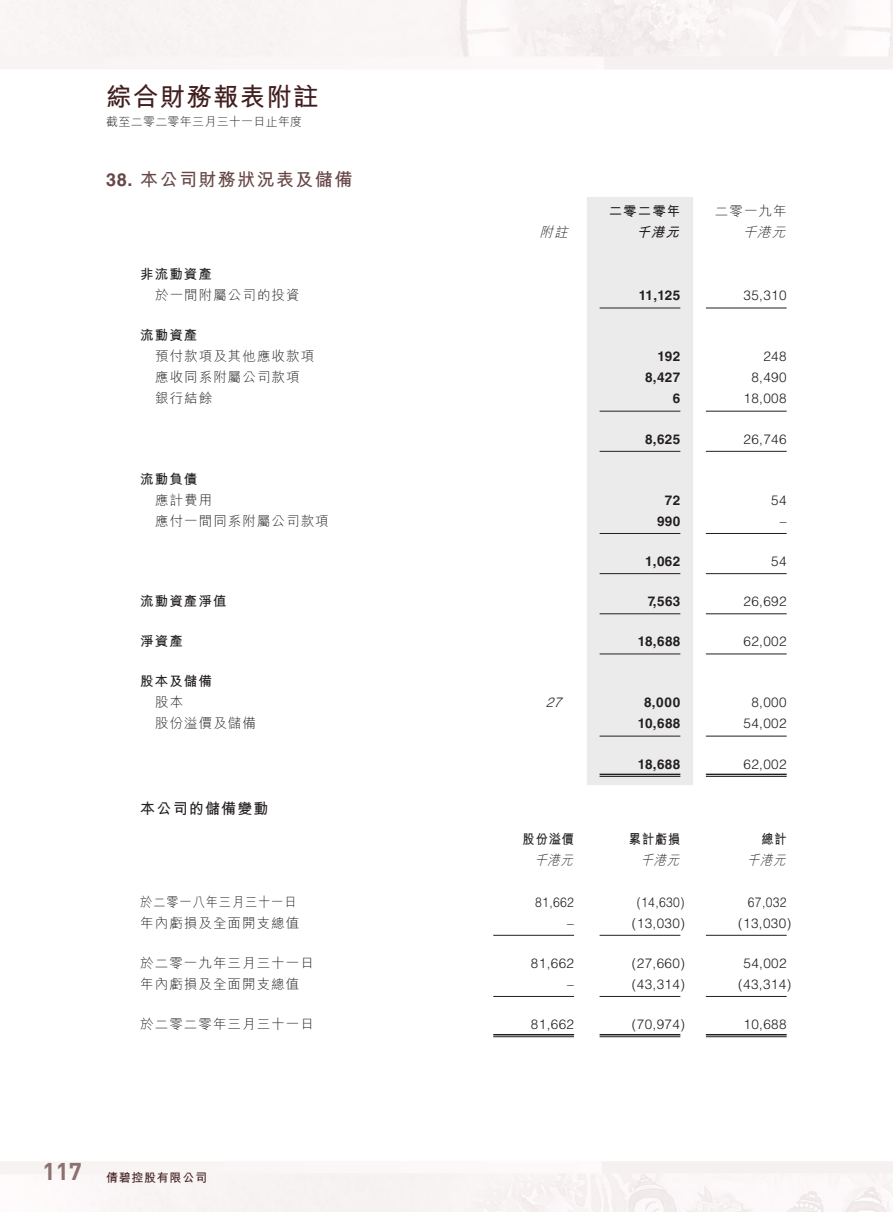
<style>
.page{position:relative;width:893px;height:1212px;background:#fff}
.page>*{position:absolute;margin:0;border:0;box-sizing:border-box;transform-origin:0 0}
.t1{font:700 25.5px "M Hei HK";letter-spacing:.045em;color:#421f1f}
.t2{font:700 24px "DIN";color:#8b7170}
.t3{font:700 18px "M Hei HK";letter-spacing:.08em;color:#664746}
.t4{font:700 15px "M Hei HK";letter-spacing:.08em;color:#231f20}
.t5{font:300 13.5px "Helvetica LT Std";letter-spacing:.03em;color:#231f20}
.t6{font:300 13.5px "M Hei HK";letter-spacing:.08em;color:#231f20}
.t7{font:700 13.5px "Helvetica LT Std";letter-spacing:.03em;color:#231f20}
.t8{font:700 13.5px "M Hei HK";letter-spacing:.08em;color:#231f20}
.t9{font:300 13.5px "Helvetica LT Std";letter-spacing:.03em;color:#231f20;scale:.9 1}
.t10{font:300 13.5px "M Hei HK";letter-spacing:.08em;color:#231f20;scale:.9 1}
.t11{font:700 13.5px "M Hei HK";letter-spacing:.08em;color:#231f20;scale:.9 1}
.t12{font:italic 300 13.5px "M Hei HK";color:#231f20;scale:.9 1}
.t13{font:italic 300 13.5px "M Hei HK";color:#231f20}
.t14{font:italic 700 13.5px "M Hei HK";color:#231f20}
.t15{font:italic 300 13.5px "Helvetica LT Std";color:#231f20}
.t16{font:300 12px "M Hei HK";letter-spacing:.02em;color:#231f20}
.t17{font:700 12px "M Hei HK";letter-spacing:.055em;color:#421f1f}
.s1{font-family:"Helvetica LT Std"}
</style>
<div class="page">
<div style="left:587px;top:197px;width:106px;height:588px;background:#ecebeb"></div>
<hr style="left:600px;top:308px;width:80px;height:1px;background:#231f20">
<hr style="left:706px;top:308px;width:81px;height:1px;background:#231f20">
<hr style="left:600px;top:411px;width:80px;height:1px;background:#231f20">
<hr style="left:706px;top:411px;width:81px;height:1px;background:#231f20">
<hr style="left:600px;top:451px;width:80px;height:1px;background:#231f20">
<hr style="left:706px;top:451px;width:81px;height:1px;background:#231f20">
<hr style="left:600px;top:533px;width:80px;height:1px;background:#231f20">
<hr style="left:706px;top:533px;width:81px;height:1px;background:#231f20">
<hr style="left:600px;top:573px;width:80px;height:1px;background:#231f20">
<hr style="left:706px;top:573px;width:81px;height:1px;background:#231f20">
<hr style="left:600px;top:613px;width:80px;height:1px;background:#231f20">
<hr style="left:706px;top:613px;width:81px;height:1px;background:#231f20">
<hr style="left:600px;top:653px;width:80px;height:1px;background:#231f20">
<hr style="left:706px;top:653px;width:81px;height:1px;background:#231f20">
<hr style="left:600px;top:736px;width:80px;height:1px;background:#231f20">
<hr style="left:706px;top:736px;width:81px;height:1px;background:#231f20">
<hr style="left:600px;top:774px;width:80px;height:1px;background:#231f20">
<hr style="left:600px;top:776px;width:80px;height:1px;background:#231f20">
<hr style="left:706px;top:774px;width:81px;height:1px;background:#231f20">
<hr style="left:706px;top:776px;width:81px;height:1px;background:#231f20">
<hr style="left:493px;top:935px;width:81px;height:1px;background:#231f20">
<hr style="left:600px;top:935px;width:80px;height:1px;background:#231f20">
<hr style="left:706px;top:935px;width:81px;height:1px;background:#231f20">
<hr style="left:493px;top:996px;width:81px;height:1px;background:#231f20">
<hr style="left:600px;top:996px;width:80px;height:1px;background:#231f20">
<hr style="left:706px;top:996px;width:81px;height:1px;background:#231f20">
<hr style="left:493px;top:1034px;width:81px;height:1px;background:#231f20">
<hr style="left:493px;top:1036px;width:81px;height:1px;background:#231f20">
<hr style="left:600px;top:1034px;width:80px;height:1px;background:#231f20">
<hr style="left:600px;top:1036px;width:80px;height:1px;background:#231f20">
<hr style="left:706px;top:1034px;width:81px;height:1px;background:#231f20">
<hr style="left:706px;top:1036px;width:81px;height:1px;background:#231f20">
<h1 class="t1" style="left:106px;top:78px;width:214px">綜合財務報表附註</h1>
<p class="t16" style="left:106px;top:116px;width:197px">截至二零二零年三月三十一日止年度</p>
<h3 class="t3" style="left:106px;top:166px;width:248px"><span class="s1">38.</span> 本公司財務狀況表及儲備</h3>
<p class="t8" style="left:140px;top:264px;width:73px">非流動資產</p>
<p class="t6" style="left:155px;top:288px;width:146px">於一間附屬公司的投資</p>
<p class="t8" style="left:140px;top:326px;width:59px">流動資產</p>
<p class="t6" style="left:155px;top:350px;width:161px">預付款項及其他應收款項</p>
<p class="t6" style="left:155px;top:371px;width:146px">應收同系附屬公司款項</p>
<p class="t6" style="left:155px;top:392px;width:59px">銀行結餘</p>
<p class="t8" style="left:140px;top:469px;width:59px">流動負債</p>
<p class="t6" style="left:155px;top:493px;width:59px">應計費用</p>
<p class="t6" style="left:155px;top:514px;width:175px">應付一間同系附屬公司款項</p>
<p class="t8" style="left:140px;top:591px;width:88px">流動資產淨值</p>
<p class="t8" style="left:140px;top:631px;width:44px">淨資產</p>
<p class="t8" style="left:140px;top:672px;width:73px">股本及儲備</p>
<p class="t6" style="left:155px;top:695px;width:30px">股本</p>
<p class="t6" style="left:155px;top:716px;width:102px">股份溢價及儲備</p>
<p class="t4" style="left:140px;top:797px;width:130px">本公司的儲備變動</p>
<p class="t10" style="left:140px;top:895px;width:175px">於二零一八年三月三十一日</p>
<p class="t6" style="left:140px;top:916px;width:161px">年內虧損及全面開支總值</p>
<p class="t6" style="left:140px;top:956px;width:175px">於二零一九年三月三十一日</p>
<p class="t6" style="left:140px;top:977px;width:161px">年內虧損及全面開支總值</p>
<p class="t6" style="left:140px;top:1017px;width:175px">於二零二零年三月三十一日</p>
<h2 class="t2" style="left:43px;top:1155px;width:41px">117</h2>
<p class="t17" style="left:106px;top:1169px;width:102px">倩碧控股有限公司</p>
<p class="t8" style="left:609px;top:201px;width:73px">二零二零年</p>
<p class="t6" style="left:715px;top:204px;width:73px">二零一九年</p>
<p class="t13" style="left:539px;top:225px;width:33px">附註</p>
<p class="t14" style="left:636px;top:222px;width:49px">千港元</p>
<p class="t13" style="left:743px;top:225px;width:48px">千港元</p>
<p class="t7" style="left:639px;top:287px;width:43px">11,125</p>
<p class="t5" style="left:743px;top:287px;width:45px">35,310</p>
<p class="t7" style="left:658px;top:348px;width:24px">192</p>
<p class="t5" style="left:763px;top:348px;width:25px">248</p>
<p class="t7" style="left:645px;top:369px;width:37px">8,427</p>
<p class="t5" style="left:751px;top:369px;width:37px">8,490</p>
<p class="t7" style="left:673px;top:390px;width:9px">6</p>
<p class="t5" style="left:743px;top:390px;width:45px">18,008</p>
<p class="t7" style="left:645px;top:431px;width:37px">8,625</p>
<p class="t5" style="left:743px;top:430px;width:45px">26,746</p>
<p class="t7" style="left:665px;top:492px;width:17px">72</p>
<p class="t5" style="left:771px;top:491px;width:17px">54</p>
<p class="t7" style="left:657px;top:513px;width:25px">990</p>
<p class="t5" style="left:780px;top:512px;width:8px">–</p>
<p class="t7" style="left:645px;top:553px;width:37px">1,062</p>
<p class="t5" style="left:771px;top:553px;width:17px">54</p>
<p class="t7" style="left:648px;top:593px;width:34px">7,563</p>
<p class="t5" style="left:743px;top:593px;width:45px">26,692</p>
<p class="t7" style="left:638px;top:633px;width:44px">18,688</p>
<p class="t5" style="left:743px;top:633px;width:45px">62,002</p>
<p class="t15" style="left:546px;top:694px;width:21px">27</p>
<p class="t7" style="left:644px;top:694px;width:38px">8,000</p>
<p class="t5" style="left:751px;top:694px;width:37px">8,000</p>
<p class="t7" style="left:638px;top:715px;width:44px">10,688</p>
<p class="t5" style="left:743px;top:715px;width:45px">54,002</p>
<p class="t7" style="left:638px;top:755px;width:44px">18,688</p>
<p class="t5" style="left:743px;top:755px;width:45px">62,002</p>
<p class="t11" style="left:523px;top:829px;width:59px">股份溢價</p>
<p class="t11" style="left:629px;top:829px;width:59px">累計虧損</p>
<p class="t11" style="left:761px;top:829px;width:30px">總計</p>
<p class="t12" style="left:534px;top:853px;width:48px">千港元</p>
<p class="t12" style="left:641px;top:853px;width:48px">千港元</p>
<p class="t12" style="left:747px;top:853px;width:48px">千港元</p>
<p class="t9" style="left:535px;top:893px;width:45px">81,662</p>
<p class="t9" style="left:637px;top:893px;width:54px">)14,630(</p>
<p class="t9" style="left:748px;top:893px;width:45px">67,032</p>
<p class="t5" style="left:567px;top:914px;width:8px">–</p>
<p class="t5" style="left:632px;top:914px;width:54px">)13,030(</p>
<p class="t5" style="left:738px;top:914px;width:54px">)13,030(</p>
<p class="t5" style="left:531px;top:954px;width:45px">81,662</p>
<p class="t5" style="left:632px;top:954px;width:54px">)27,660(</p>
<p class="t5" style="left:743px;top:954px;width:45px">54,002</p>
<p class="t5" style="left:567px;top:975px;width:8px">–</p>
<p class="t5" style="left:632px;top:975px;width:54px">)43,314(</p>
<p class="t5" style="left:738px;top:975px;width:54px">)43,314(</p>
<p class="t5" style="left:531px;top:1016px;width:45px">81,662</p>
<p class="t5" style="left:632px;top:1016px;width:54px">)70,974(</p>
<p class="t5" style="left:743px;top:1016px;width:45px">10,688</p>
</div>
